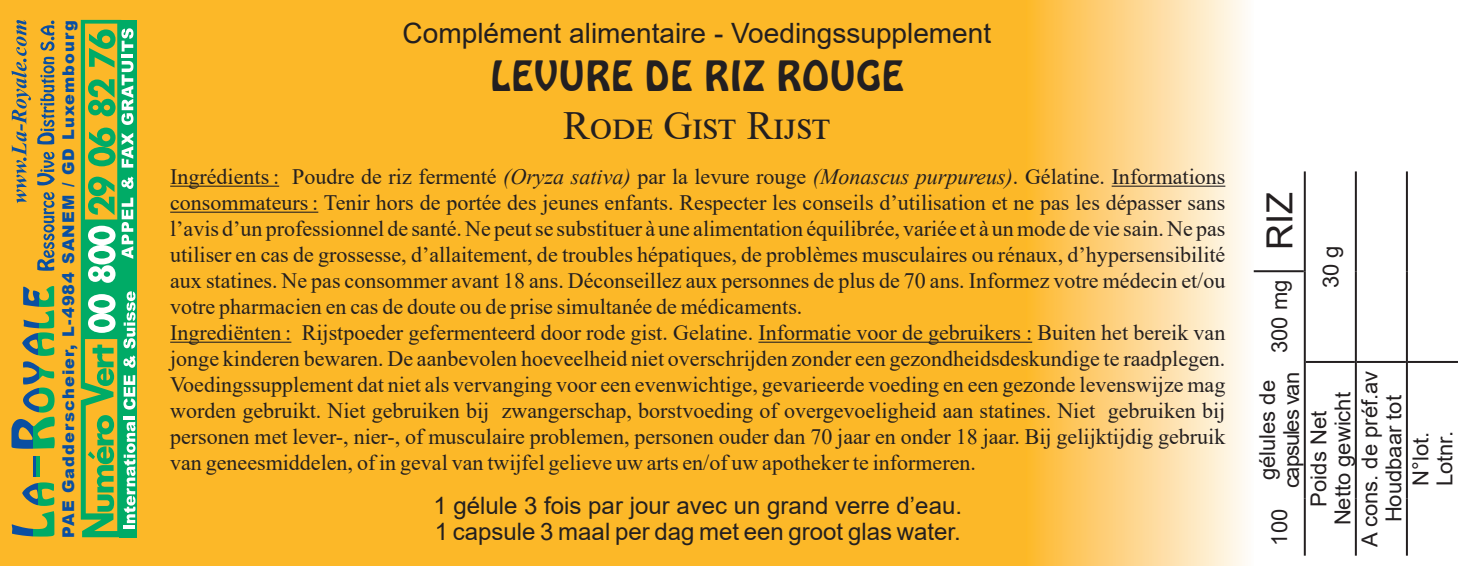
<style>
.page{position:relative;width:1475px;height:567px;background:#fff}
.page>*{position:absolute;margin:0;border:0;box-sizing:border-box;transform-origin:0 0}
.Nom_Produit{font:40px "Hobo BT";color:#231f20}
.Nom_Produit-2{font:40px "Times New Roman";color:#231f20}
.Code_Produit{font:36px "Arial";color:#231f20}
.Complément_alimentai{font:28px "Arial";color:#231f20}
.Conso_Jour{font:24px "Arial";color:#231f20}
.Ingédients{font:24px "Arial";color:#231f20}
.Ingédients-2{font:22px/26px "Times New Roman";color:#231f20;text-align:justify}
.DLC{font:22px "Arial";color:#231f20}
.Poids_Net{font:22px/24px "Arial";color:#231f20;text-align:center}
.Nb_gélules{font:22px "Arial";color:#231f20}
.Nb_gélules-2{font:22px "Arial";letter-spacing:-.05em;color:#231f20}
.t1{font:900 16px "Arial";letter-spacing:.07em;color:#0a4fa2}
.s1{font-style:italic}
</style>
<div class="page">
<div style="left:0;top:0;width:1474px;height:565px;background:#fcb828"></div>
<div style="left:1138px;top:0;width:336px;height:565px;background:#fff"></div>
<div style="left:1024px;top:0;width:229px;height:565px;background:linear-gradient(to right,#feb72d,#fefbf9)"></div>
<svg style="left:12px;top:110px;width:15px;height:93px"></svg>
<svg style="left:16px;top:99px;width:11px;height:10px"></svg>
<svg style="left:11px;top:47px;width:20px;height:53px"></svg>
<svg style="left:16px;top:36px;width:11px;height:10px"></svg>
<svg style="left:16px;top:20px;width:10px;height:16px"></svg>
<svg style="left:37px;top:192px;width:18px;height:79px"></svg>
<svg style="left:37px;top:152px;width:18px;height:33px"></svg>
<svg style="left:37px;top:57px;width:18px;height:87px"></svg>
<svg style="left:40px;top:21px;width:15px;height:30px"></svg>
<svg style="left:12px;top:482px;width:42px;height:55px"></svg>
<svg style="left:11px;top:286px;width:44px;height:163px"></svg>
<svg style="left:33px;top:456px;width:6px;height:21px"></svg>
<svg style="left:135px;top:20px;width:2px;height:517px"></svg>
<svg style="left:81px;top:20px;width:54px;height:517px"></svg>
<hr style="left:1303px;top:499px;width:2px;height:57px;background:#231f20">
<hr style="left:1303px;top:362px;width:2px;height:137px;background:#231f20">
<hr style="left:1303px;top:271px;width:2px;height:91px;background:#231f20">
<hr style="left:1305px;top:361px;width:49px;height:2px;background:#231f20">
<hr style="left:1303px;top:171px;width:2px;height:100px;background:#231f20">
<hr style="left:1354px;top:499px;width:2px;height:57px;background:#231f20">
<hr style="left:1354px;top:362px;width:2px;height:137px;background:#231f20">
<hr style="left:1354px;top:271px;width:2px;height:91px;background:#231f20">
<hr style="left:1356px;top:361px;width:49px;height:2px;background:#231f20">
<hr style="left:1354px;top:171px;width:2px;height:100px;background:#231f20">
<hr style="left:1405px;top:499px;width:2px;height:57px;background:#231f20">
<hr style="left:1405px;top:362px;width:2px;height:137px;background:#231f20">
<hr style="left:1405px;top:271px;width:2px;height:91px;background:#231f20">
<hr style="left:1407px;top:361px;width:50px;height:2px;background:#231f20">
<hr style="left:1405px;top:171px;width:2px;height:100px;background:#231f20">
<hr style="left:1253px;top:270px;width:50px;height:2px;background:#231f20">
<hr style="left:170px;top:185px;width:109px;height:2px;background:#231f20">
<hr style="left:1111px;top:185px;width:114px;height:2px;background:#231f20">
<hr style="left:170px;top:211px;width:148px;height:2px;background:#231f20">
<hr style="left:170px;top:341px;width:121px;height:2px;background:#231f20">
<hr style="left:758px;top:341px;width:274px;height:2px;background:#231f20">
<p class="t1" style="left:57px;top:538px;width:519px;rotate:-90deg">PAE Gadderscheier, L-4984 SANEM / GD Luxembourg</p>
<p class="Complément_alimentai" style="left:402px;top:14px;width:590px">Complément alimentaire - Voedingssupplement</p>
<p class="Nom_Produit" style="left:489px;top:52px;width:416px">LEVURE DE RIZ ROUGE</p>
<p class="Nom_Produit-2" style="left:563px;top:97px;width:269px">Rode Gist Rijst</p>
<p class="Ingédients-2" style="left:170px;top:163px;width:1056px">Ingrédients : Poudre de riz fermenté <span class="s1">(Oryza sativa)</span> par la levure rouge <span class="s1">(Monascus purpureus)</span>. Gélatine. Informations consommateurs : Tenir hors de portée des jeunes enfants. Respecter les conseils d’utilisation et ne pas les dépasser sans l’avis d’un professionnel de santé. Ne peut se substituer à une alimentation équilibrée, variée et à un mode de vie sain. Ne pas utiliser en cas de grossesse, d’allaitement, de troubles hépatiques, de problèmes musculaires ou rénaux, d’hypersensibilité aux statines. Ne pas consommer avant 18 ans. Déconseillez aux personnes de plus de 70 ans. Informez votre médecin et/ou votre pharmacien en cas de doute ou de prise simultanée de médicaments.</p>
<p class="Ingédients-2" style="left:170px;top:319px;width:1056px">Ingrediënten : Rijstpoeder gefermenteerd door rode gist. Gelatine. Informatie voor de gebruikers : Buiten het bereik van jonge kinderen bewaren. De aanbevolen hoeveelheid niet overschrijden zonder een gezondheidsdeskundige te raadplegen.<br>Voedingssupplement dat niet als vervanging voor een evenwichtige, gevarieerde voeding en een gezonde levenswijze mag worden gebruikt. Niet gebruiken bij zwangerschap, borstvoeding of overgevoeligheid aan statines. Niet gebruiken bij personen met lever-, nier-, of musculaire problemen, personen ouder dan 70 jaar en onder 18 jaar. Bij gelijktijdig gebruik van geneesmiddelen, of in geval van twijfel gelieve uw arts en/of uw apotheker te informeren.</p>
<p class="Conso_Jour" style="left:433px;top:489px;width:530px">1 gélule 3 fois par jour avec un grand verre d’eau.</p>
<p class="Ingédients" style="left:434px;top:515px;width:527px">1 capsule 3 maal per dag met een groot glas water.</p>
<p class="Code_Produit" style="left:1254px;top:250px;width:59px;rotate:-90deg">RIZ</p>
<p class="Nb_gélules" style="left:1264px;top:353px;width:75px;rotate:-90deg">300 mg</p>
<p class="Poids_Net" style="left:1318px;top:288px;width:44px;rotate:-90deg">30 g</p>
<p class="DLC" style="left:1354px;top:547px;width:178px;rotate:-90deg">A cons. de préf.av</p>
<p class="Nb_gélules" style="left:1252px;top:480px;width:102px;rotate:-90deg">gélules de</p>
<p class="Nb_gélules-2" style="left:1276px;top:488px;width:118px;rotate:-90deg">capsules van</p>
<p class="Poids_Net" style="left:1306px;top:525px;width:135px;rotate:-90deg">Poids Net<br>Netto gewicht</p>
<p class="DLC" style="left:1378px;top:522px;width:129px;rotate:-90deg">Houdbaar tot</p>
<p class="Nb_gélules" style="left:1264px;top:545px;width:38px;rotate:-90deg">100</p>
<p class="DLC" style="left:1405px;top:486px;width:56px;rotate:-90deg">N°lot.</p>
<p class="DLC" style="left:1429px;top:486px;width:57px;rotate:-90deg">Lotnr.</p>
</div>
